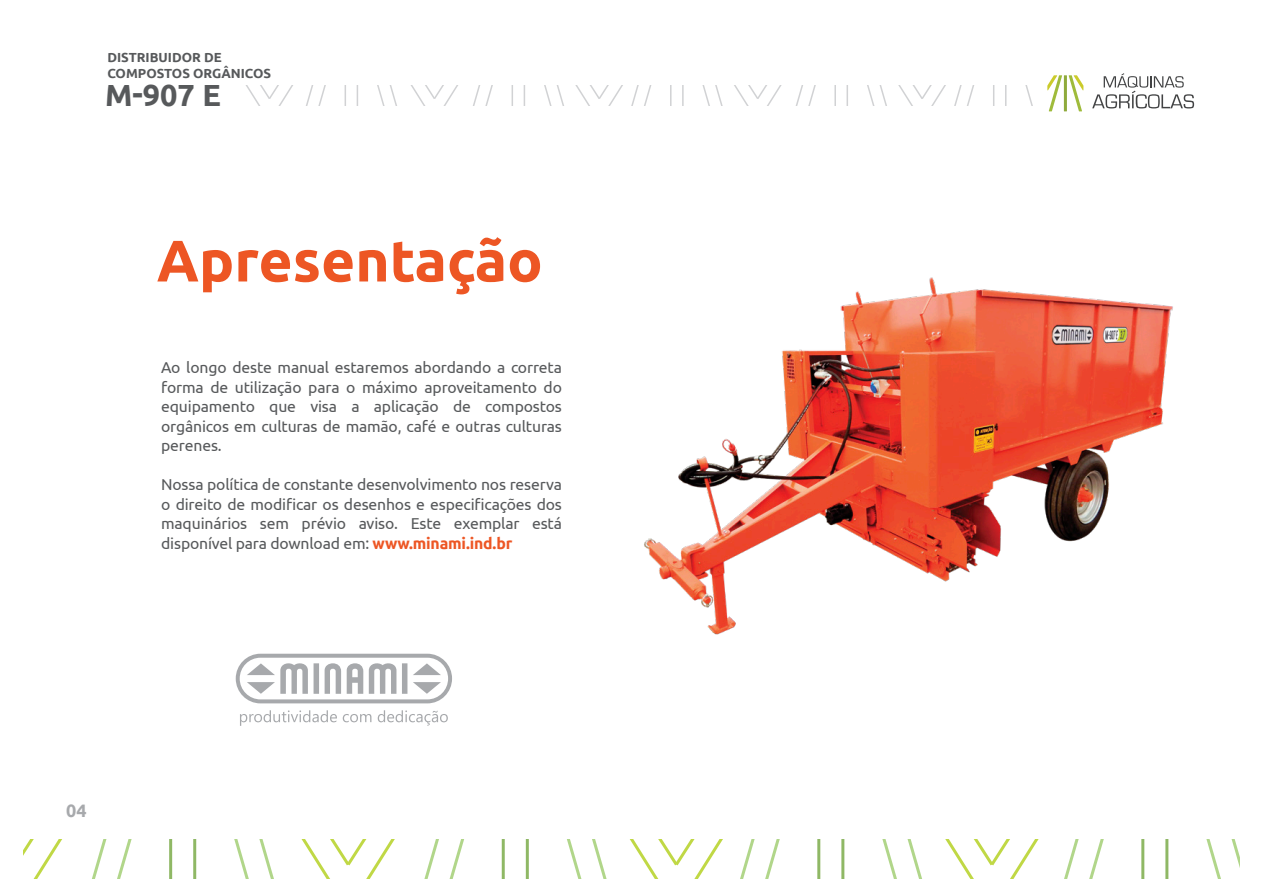
<style>
.page{position:relative;width:1263px;height:893px;background:#fff}
.page>*{position:absolute;margin:0;border:0;box-sizing:border-box;transform-origin:0 0}
.t1{font:700 58.5px "Ubuntu";color:#ed5624}
.t2{font:700 30.6px "Ubuntu";color:#57595b}
.t3{font:700 18px "Ubuntu";color:#a7a9ac}
.t4{font:15.75px/19.5px "Ubuntu";letter-spacing:-.01em;color:#57595b;text-align:justify}
.t5{font:700 13.2px/15.8px "Ubuntu";color:#57595b}
.s1{font-weight:700;color:#ed5624}
</style>
<div class="page">
<svg style="left:236px;top:654px;width:216px;height:49px"></svg>
<svg style="left:240px;top:710px;width:97px;height:16px"></svg>
<svg style="left:343px;top:714px;width:28px;height:8px"></svg>
<svg style="left:378px;top:710px;width:70px;height:15px"></svg>
<svg style="left:24px;top:839px;width:39px;height:40px"></svg>
<svg style="left:92px;top:839px;width:40px;height:40px"></svg>
<svg style="left:234px;top:839px;width:40px;height:40px"></svg>
<hr style="left:169px;top:839px;width:3px;height:40px;background:#8fb865">
<hr style="left:193px;top:839px;width:3px;height:40px;background:#8fb865">
<svg style="left:301px;top:839px;width:94px;height:40px"></svg>
<svg style="left:424px;top:839px;width:40px;height:40px"></svg>
<svg style="left:567px;top:839px;width:40px;height:40px"></svg>
<hr style="left:502px;top:839px;width:3px;height:40px;background:#8fb865">
<hr style="left:526px;top:839px;width:3px;height:40px;background:#8fb865">
<svg style="left:629px;top:839px;width:94px;height:40px"></svg>
<svg style="left:740px;top:839px;width:40px;height:40px"></svg>
<svg style="left:882px;top:839px;width:40px;height:40px"></svg>
<hr style="left:817px;top:839px;width:3px;height:40px;background:#8fb865">
<hr style="left:841px;top:839px;width:3px;height:40px;background:#8fb865">
<svg style="left:945px;top:839px;width:94px;height:40px"></svg>
<svg style="left:1064px;top:839px;width:40px;height:40px"></svg>
<svg style="left:1206px;top:839px;width:33px;height:40px"></svg>
<hr style="left:1141px;top:839px;width:3px;height:40px;background:#8fb865">
<hr style="left:1165px;top:839px;width:3px;height:40px;background:#8fb865">
<hr style="left:1064px;top:75px;width:3px;height:36px;background:#8faa3c">
<svg style="left:1047px;top:75px;width:15px;height:36px"></svg>
<svg style="left:1069px;top:75px;width:14px;height:36px"></svg>
<svg style="left:1092px;top:73px;width:102px;height:35px"></svg>
<svg style="left:306px;top:85px;width:20px;height:21px"></svg>
<svg style="left:377px;top:85px;width:20px;height:21px"></svg>
<svg style="left:345px;top:85px;width:1px;height:21px"></svg>
<svg style="left:357px;top:85px;width:1px;height:21px"></svg>
<svg style="left:411px;top:85px;width:47px;height:21px"></svg>
<svg style="left:473px;top:85px;width:20px;height:21px"></svg>
<svg style="left:544px;top:85px;width:20px;height:21px"></svg>
<svg style="left:512px;top:85px;width:1px;height:21px"></svg>
<svg style="left:524px;top:85px;width:1px;height:21px"></svg>
<svg style="left:575px;top:85px;width:77px;height:21px"></svg>
<svg style="left:702px;top:85px;width:21px;height:21px"></svg>
<svg style="left:670px;top:85px;width:1px;height:21px"></svg>
<hr style="left:682px;top:85px;width:2px;height:21px;background:#d1d2d4">
<svg style="left:734px;top:85px;width:48px;height:21px"></svg>
<svg style="left:795px;top:85px;width:21px;height:21px"></svg>
<svg style="left:867px;top:85px;width:20px;height:21px"></svg>
<hr style="left:834px;top:85px;width:2px;height:21px;background:#d1d2d4">
<hr style="left:846px;top:85px;width:2px;height:21px;background:#d1d2d4">
<svg style="left:898px;top:85px;width:76px;height:21px"></svg>
<svg style="left:1025px;top:85px;width:8px;height:21px"></svg>
<svg style="left:993px;top:85px;width:1px;height:21px"></svg>
<svg style="left:1005px;top:85px;width:1px;height:21px"></svg>
<svg style="left:246px;top:85px;width:47px;height:21px"></svg>
<img style="left:644px;top:277px;width:529px;height:358px">
<p class="t5" style="left:107px;top:50px;width:165px">DISTRIBUIDOR DE<br>COMPOSTOS ORGÂNICOS</p>
<h2 class="t2" style="left:105px;top:76px;width:117px">M-907 E</h2>
<h1 class="t1" style="left:157px;top:225px;width:387px">Apresentação</h1>
<p class="t4" style="left:161px;top:358px;width:402px">Ao longo deste manual estaremos abordando a correta forma de utilização para o máximo aproveitamento do equipamento que visa a aplicação de compostos orgânicos em culturas de mamão, café e outras culturas perenes.</p>
<p class="t4" style="left:161px;top:475px;width:402px">Nossa política de constante desenvolvimento nos reserva o direito de modificar os desenhos e especificações dos maquinários sem prévio aviso. Este exemplar está disponível para download em: <span class="s1">www.minami.ind.br</span></p>
<p class="t3" style="left:66px;top:800px;width:22px">04</p>
</div>
